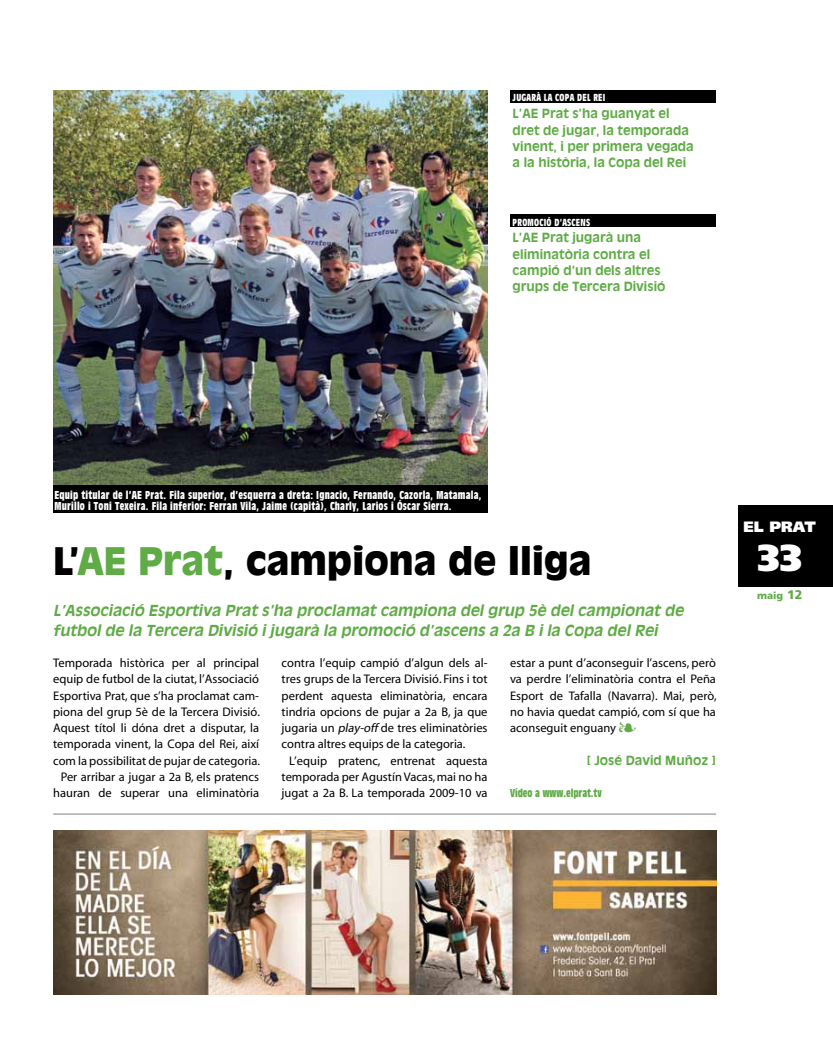
<style>
.page{position:relative;width:833px;height:1063px;background:#fff}
.page>*{position:absolute;margin:0;border:0;box-sizing:border-box;transform-origin:0 0}
.t1{font:900 37.5px "Antique Olive";letter-spacing:-.005em;color:#000}
.t2{font:900 37.5px "Frutiger";color:#fff}
.t3{font:italic 700 15px/20px "Antique Olive";color:#5fab46}
.t4{font:900 15px "Frutiger";color:#fff}
.t5{font:12.5px/16.2px "Myriad";color:#000;text-align:center}
.t6{font:700 12.5px/16.2px "Antique Olive";color:#5fab46}
.t7{font:700 condensed 11.25px/11.2px "Antique Olive";letter-spacing:.02em;color:#fff}
.t8{font:700 condensed 11.25px "Antique Olive";color:#5fab46}
.t9{font:700 condensed 10px "Antique Olive";letter-spacing:.025em;color:#fff}
.t10{font:900 10px "Frutiger";color:#5fab46}
.s1{color:#5fab46}
.s2{font-style:italic}
.s3{font-size:12.5px}
</style>
<div class="page">
<div style="left:738px;top:505px;width:95px;height:81px;background:#000"></div>
<img style="left:53px;top:830px;width:663px;height:164px">
<hr style="left:53px;top:814px;width:663px;height:1px;background:#808285">
<img style="left:53px;top:90px;width:434px;height:395px">
<div style="left:53px;top:485px;width:434px;height:28px;background:#000"></div>
<div style="left:510px;top:90px;width:206px;height:13px;background:#000"></div>
<div style="left:510px;top:214px;width:206px;height:13px;background:#000"></div>
<p class="t9" style="left:512px;top:92px;width:94px">JUGARÀ LA COPA DEL REI</p>
<p class="t6" style="left:512px;top:105px;width:183px">L’AE Prat s’ha guanyat el dret de jugar, la temporada vinent, i per primera vegada a la història, la Copa del Rei</p>
<p class="t9" style="left:512px;top:216px;width:79px">PROMOCIÓ D’ASCENS</p>
<p class="t6" style="left:512px;top:229px;width:154px">L’AE Prat jugarà una eliminatòria contra el campió d’un dels altres grups de Tercera Divisió</p>
<p class="t7" style="left:54px;top:489px;width:428px">Equip titular de l’AE Prat. Fila superior, d’esquerra a dreta: Ignacio, Fernando, Cazorla, Matamala,<br>Murillo i Toni Texeira. Fila inferior: Ferran Vila, Jaime (capità), Charly, Larios i Óscar Sierra.</p>
<h1 class="t1" style="left:53px;top:539px;width:540px">L’<span class="s1">AE Prat</span>, campiona de lliga</h1>
<p class="t3" style="left:53px;top:600px;width:635px">L’Associació Esportiva Prat s’ha proclamat campiona del grup 5è del campionat de futbol de la Tercera Divisió i jugarà la promoció d’ascens a 2a B i la Copa del Rei</p>
<p class="t5" style="left:53px;top:655px;width:208px">Temporada històrica per al principal equip de futbol de la ciutat, l’Associació Esportiva Prat, que s’ha proclamat cam&shy;piona del grup 5è de la Tercera Divisió.<br>Aquest títol li dóna dret a disputar, la temporada vinent, la Copa del Rei, així com la possibilitat de pujar de categoria.<br>Per arribar a jugar a 2a B, els pratencs hauran de superar una eliminatòria</p>
<p class="t5" style="left:282px;top:655px;width:207px;text-align:justify">contra l’equip campió d’algun dels al&shy;tres grups de la Tercera Divisió. Fins i tot perdent aquesta eliminatòria, encara tindria opcions de pujar a 2a B, ja que jugaria un <span class="s2">play-off</span> de tres eliminatòries contra altres equips de la categoria.</p>
<p class="t5" style="left:282px;top:753px;width:207px">L’equip pratenc, entrenat aquesta temporada per Agustín Vacas, mai no ha jugat a 2a B. La temporada 2009-10 va</p>
<p class="t5" style="left:510px;top:655px;width:208px;text-align:justify">estar a punt d’aconseguir l’ascens, però va perdre l’eliminatòria contra el Peña Esport de Tafalla (Navarra). Mai, però, no havia quedat campió, com sí que ha aconseguit enguany <span class="s1">❧</span></p>
<p class="t6" style="left:587px;top:752px;width:131px">[ José David Muñoz ]</p>
<p class="t8" style="left:510px;top:787px;width:93px">Vídeo a www.elprat.tv</p>
<p class="t4" style="left:743px;top:518px;width:39px">EL PRAT</p>
<h1 class="t2" style="left:757px;top:535px;width:46px">33</h1>
<p class="t10" style="left:757px;top:589px;width:47px">maig <span class="s3">12</span></p>
</div>
